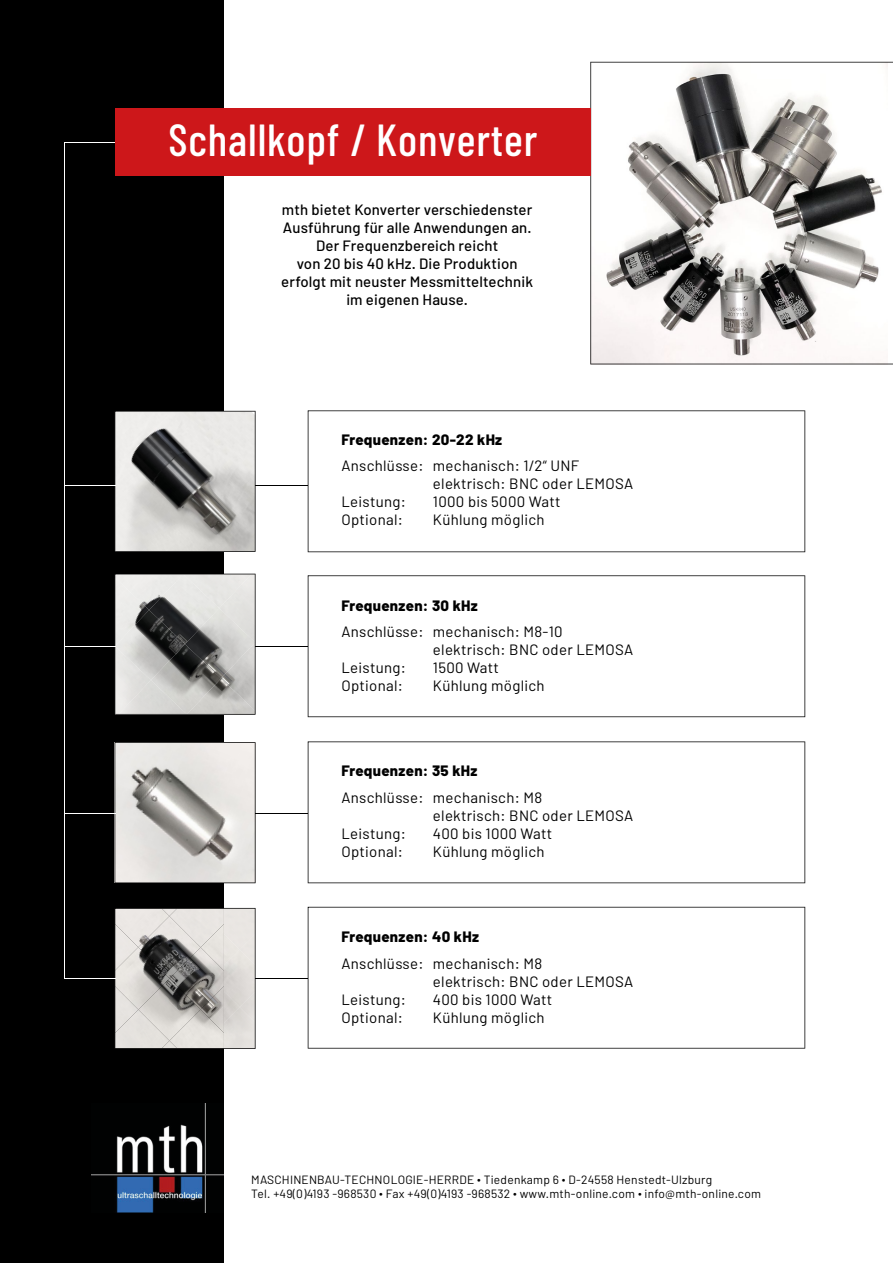
<style>
.page{position:relative;width:893px;height:1263px;background:#fff}
.page>*{position:absolute;margin:0;border:0;box-sizing:border-box;transform-origin:0 0}
.t1{font:500 45px "Barlow Condensed";letter-spacing:.02em;color:#fff}
.t2{font:15px "Barlow";letter-spacing:.02em;color:#000}
.t3{font:500 15px/18px "Barlow";letter-spacing:.01em;color:#000;text-align:center}
.t4{font:800 15px "Barlow";letter-spacing:.02em;color:#000}
.t5{font:12px/14.4px "Barlow";letter-spacing:.02em;color:#000}
</style>
<div class="page">
<div style="left:0;top:0;width:224px;height:1263px;background:#000"></div>
<svg style="left:308px;top:410px;width:497px;height:142px"></svg>
<svg style="left:308px;top:575px;width:497px;height:142px"></svg>
<svg style="left:308px;top:741px;width:497px;height:142px"></svg>
<svg style="left:308px;top:907px;width:497px;height:141px"></svg>
<svg style="left:590px;top:62px;width:303px;height:302px"></svg>
<svg style="left:115px;top:411px;width:141px;height:141px;background:#b6b5b3"></svg>
<svg style="left:115px;top:574px;width:141px;height:141px;background:#b2b2b0"></svg>
<svg style="left:115px;top:742px;width:141px;height:141px;background:#d0cecb"></svg>
<svg style="left:115px;top:908px;width:141px;height:141px;background:#c0beba"></svg>
<hr style="left:64px;top:143px;width:1px;height:835px;background:#fff">
<hr style="left:64px;top:485px;width:51px;height:1px;background:#fff">
<hr style="left:256px;top:485px;width:52px;height:1px;background:#000">
<hr style="left:64px;top:142px;width:166px;height:1px;background:#fff">
<hr style="left:64px;top:646px;width:51px;height:1px;background:#fff">
<hr style="left:255px;top:646px;width:53px;height:1px;background:#000">
<hr style="left:64px;top:813px;width:51px;height:1px;background:#fff">
<hr style="left:256px;top:813px;width:52px;height:1px;background:#000">
<hr style="left:64px;top:978px;width:51px;height:1px;background:#fff">
<hr style="left:256px;top:978px;width:52px;height:1px;background:#000">
<div style="left:115px;top:108px;width:475px;height:68px;background:#cd171a"></div>
<img style="left:91px;top:1104px;width:133px;height:109px">
<h1 class="t1" style="left:168px;top:112px;width:371px">Schallkopf / Konverter</h1>
<p class="t3" style="left:281px;top:200px;width:253px">mth bietet Konverter verschiedenster<br>Ausführung für alle Anwendungen an.<br>Der Frequenzbereich reicht<br>von 20 bis 40 kHz. Die Produktion erfolgt mit neuster Messmitteltechnik im eigenen Hause.</p>
<p class="t4" style="left:341px;top:428px;width:162px">Frequenzen: 20-22 kHz</p>
<p class="t2" style="left:341px;top:457px;width:239px">Anschlüsse: mechanisch: 1/2“ UNF</p>
<p class="t2" style="left:433px;top:475px;width:202px">elektrisch: BNC oder LEMOSA</p>
<p class="t2" style="left:341px;top:493px;width:66px">Leistung:</p>
<p class="t2" style="left:433px;top:493px;width:129px">1000 bis 5000 Watt</p>
<p class="t2" style="left:341px;top:511px;width:63px">Optional:</p>
<p class="t2" style="left:433px;top:511px;width:113px">Kühlung möglich</p>
<p class="t4" style="left:341px;top:594px;width:138px">Frequenzen: 30 kHz</p>
<p class="t2" style="left:341px;top:622px;width:223px">Anschlüsse: mechanisch: M8-10</p>
<p class="t2" style="left:433px;top:640px;width:202px">elektrisch: BNC oder LEMOSA</p>
<p class="t2" style="left:341px;top:658px;width:66px">Leistung:</p>
<p class="t2" style="left:433px;top:658px;width:68px">1500 Watt</p>
<p class="t2" style="left:341px;top:676px;width:63px">Optional:</p>
<p class="t2" style="left:433px;top:676px;width:113px">Kühlung möglich</p>
<p class="t4" style="left:341px;top:760px;width:138px">Frequenzen: 35 kHz</p>
<p class="t2" style="left:341px;top:788px;width:202px">Anschlüsse: mechanisch: M8</p>
<p class="t2" style="left:433px;top:806px;width:202px">elektrisch: BNC oder LEMOSA</p>
<p class="t2" style="left:341px;top:824px;width:66px">Leistung:</p>
<p class="t2" style="left:433px;top:824px;width:121px">400 bis 1000 Watt</p>
<p class="t2" style="left:341px;top:842px;width:63px">Optional:</p>
<p class="t2" style="left:433px;top:842px;width:113px">Kühlung möglich</p>
<p class="t4" style="left:341px;top:925px;width:139px">Frequenzen: 40 kHz</p>
<p class="t2" style="left:341px;top:954px;width:202px">Anschlüsse: mechanisch: M8</p>
<p class="t2" style="left:433px;top:972px;width:202px">elektrisch: BNC oder LEMOSA</p>
<p class="t2" style="left:341px;top:990px;width:66px">Leistung:</p>
<p class="t2" style="left:433px;top:990px;width:121px">400 bis 1000 Watt</p>
<p class="t2" style="left:341px;top:1008px;width:63px">Optional:</p>
<p class="t2" style="left:433px;top:1008px;width:113px">Kühlung möglich</p>
<p class="t5" style="left:251px;top:1172px;width:511px">MASCHINENBAU-TECHNOLOGIE-HERRDE ∙ Tiedenkamp 6 ∙ D-24558 Henstedt-Ulzburg<br>Tel. +49(0)4193 -968530 ∙ Fax +49(0)4193 -968532 ∙ www.mth-online.com ∙ info@mth-online.com</p>
</div>
